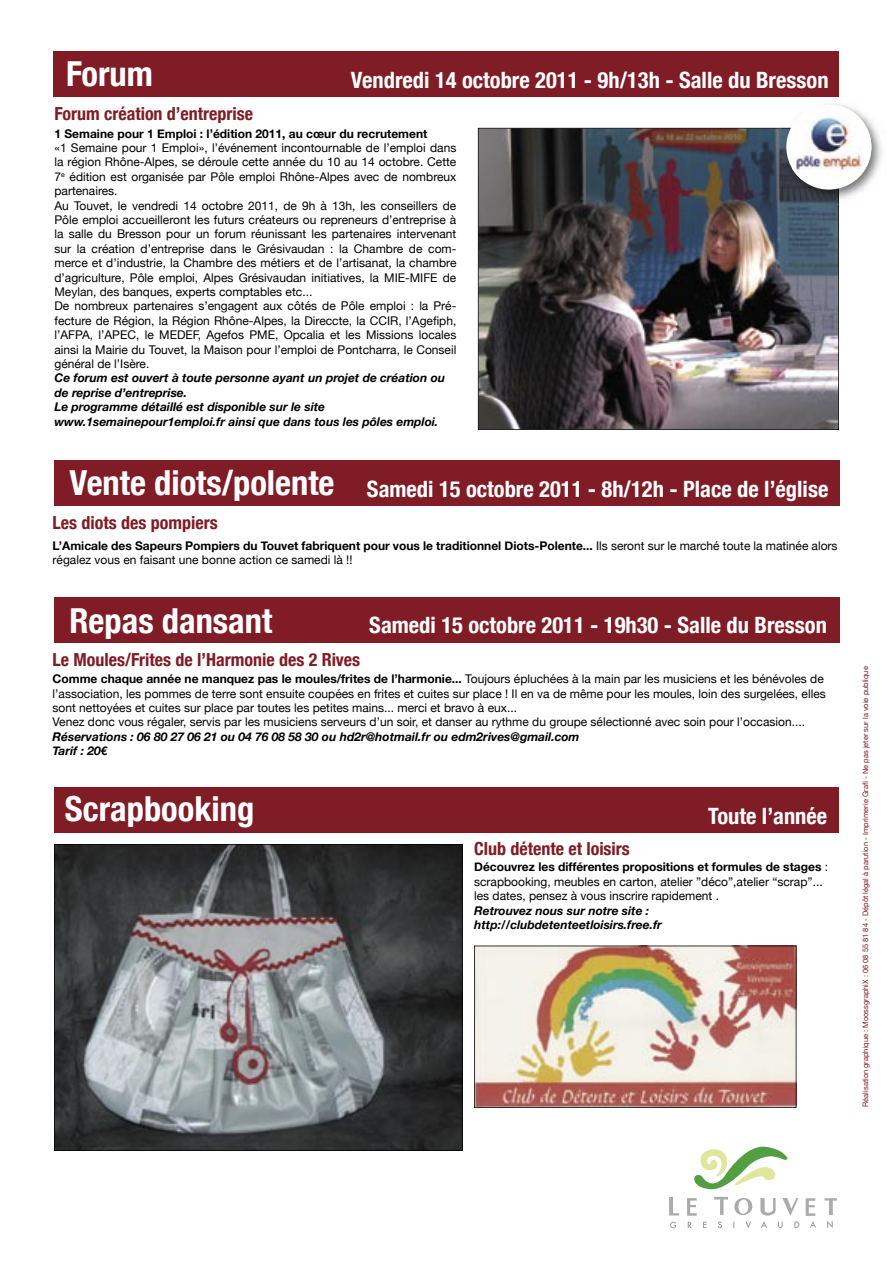
<style>
.page{position:relative;width:893px;height:1263px;background:#fff}
.page>*{position:absolute;margin:0;border:0;box-sizing:border-box;transform-origin:0 0}
.t1{font:700 condensed 34.5px "Helvetica Neue";color:#fff}
.t2{font:700 condensed 22.5px "Helvetica Neue";color:#fff}
.t3{font:700 condensed 18px "Helvetica Neue";color:#801c25}
.t4{font:12px/14.4px "Helvetica Neue";color:#000}
.t5{font:italic 700 12px/14.4px "Helvetica Neue";color:#000}
.t6{font:700 12px "Helvetica Neue";color:#000}
.t7{font:7.5px "Helvetica Neue";color:#801c25}
.s1{font-weight:700}
</style>
<div class="page">
<svg style="left:669px;top:1146px;width:168px;height:83px"></svg>
<div style="left:54px;top:787px;width:785px;height:45px;background:#801c25"></div>
<div style="left:54px;top:597px;width:786px;height:45px;background:#801c25"></div>
<div style="left:54px;top:460px;width:786px;height:46px;background:#801c25"></div>
<div style="left:53px;top:51px;width:786px;height:46px;background:#801c25"></div>
<svg style="left:54px;top:844px;width:409px;height:307px;background:#616364"></svg>
<img style="left:478px;top:128px;width:361px;height:302px">
<img style="left:474px;top:945px;width:322px;height:163px">
<img style="left:781px;top:104px;width:101px;height:95px">
<img style="left:781px;top:128px;width:58px;height:76px">
<div style="left:786px;top:105px;width:85px;height:85px;background:#fff;border-radius:50%"></div>
<img style="left:793px;top:110px;width:78px;height:70px">
<h1 class="t1" style="left:66px;top:53px;width:88px">Forum</h1>
<h2 class="t2" style="left:351px;top:67px;width:479px">Vendredi 14 octobre 2011 - 9h/13h - Salle du Bresson</h2>
<h3 class="t3" style="left:54px;top:103px;width:200px">Forum création d’entreprise</h3>
<p class="t6" style="left:54px;top:126px;width:374px">1 Semaine pour 1 Emploi : l’édition 2011, au cœur du recrutement</p>
<p class="t4" style="left:54px;top:140px;width:403px">«1 Semaine pour 1 Emploi», l’événement incontournable de l’emploi dans la région Rhône-Alpes, se déroule cette année du 10 au 14 octobre. Cette 7<sup>e</sup> édition est organisée par Pôle emploi Rhône-Alpes avec de nombreux partenaires.<br>Au Touvet, le vendredi 14 octobre 2011, de 9h à 13h, les conseillers de Pôle emploi accueilleront les futurs créateurs ou repreneurs d’entreprise à la salle du Bresson pour un forum réunissant les partenaires intervenant sur la création d’entreprise dans le Grésivaudan : la Chambre de com&shy;merce et d’industrie, la Chambre des métiers et de l’artisanat, la chambre d’agriculture, Pôle emploi, Alpes Grésivaudan initiatives, la MIE-MIFE de Meylan, des banques, experts comptables etc...<br>De nombreux partenaires s’engagent aux côtés de Pôle emploi : la Pré&shy;fecture de Région, la Région Rhône-Alpes, la Direccte, la CCIR, l’Agefiph, l’AFPA, l’APEC, le MEDEF, Agefos PME, Opcalia et les Missions locales ainsi la Mairie du Touvet, la Maison pour l’emploi de Pontcharra, le Conseil général de l’Isère.</p>
<p class="t5" style="left:54px;top:371px;width:392px">Ce forum est ouvert à toute personne ayant un projet de création ou de reprise d’entreprise.<br>Le programme détaillé est disponible sur le site www.1semainepour1emploi.fr ainsi que dans tous les pôles emploi.</p>
<h1 class="t1" style="left:69px;top:462px;width:267px">Vente diots/polente</h1>
<h3 class="t3" style="left:53px;top:512px;width:167px">Les diots des pompiers</h3>
<h2 class="t2" style="left:367px;top:475px;width:463px">Samedi 15 octobre 2011 - 8h/12h - Place de l’église</h2>
<p class="t4" style="left:53px;top:538px;width:786px"><span class="s1">L’Amicale des Sapeurs Pompiers du Touvet fabriquent pour vous le traditionnel Diots-Polente...</span> Ils seront sur le marché toute la matinée alors régalez vous en faisant une bonne action ce samedi là !!</p>
<h1 class="t1" style="left:69px;top:599px;width:204px">Repas dansant</h1>
<p class="t4" style="left:53px;top:671px;width:775px"><span class="s1">Comme chaque année ne manquez pas le moules/frites de l’harmonie...</span> Toujours épluchées à la main par les musiciens et les bénévoles de l’association, les pommes de terre sont ensuite coupées en frites et cuites sur place ! Il en va de même pour les moules, loin des surgelées, elles sont nettoyées et cuites sur place par toutes les petites mains... merci et bravo à eux...<br>Venez donc vous régaler, servis par les musiciens serveurs d’un soir, et danser au rythme du groupe sélectionné avec soin pour l’occasion....</p>
<p class="t5" style="left:53px;top:729px;width:528px">Réservations : 06 80 27 06 21 ou 04 76 08 58 30 ou hd2r@hotmail.fr ou edm2rives@gmail.com<br>Tarif : 20€</p>
<h2 class="t2" style="left:369px;top:612px;width:459px">Samedi 15 octobre 2011 - 19h30 - Salle du Bresson</h2>
<h3 class="t3" style="left:53px;top:648px;width:309px">Le Moules/Frites de l’Harmonie des 2 Rives</h3>
<h1 class="t1" style="left:65px;top:788px;width:191px">Scrapbooking</h1>
<h2 class="t2" style="left:708px;top:802px;width:121px">Toute l’année</h2>
<h3 class="t3" style="left:474px;top:837px;width:157px">Club détente et loisirs</h3>
<p class="t4" style="left:474px;top:860px;width:355px"><span class="s1">Découvrez les différentes propositions et formules de stages</span> : scrapbooking, meubles en carton, atelier ”déco”,atelier “scrap”... les dates, pensez à vous inscrire rapidement .</p>
<p class="t5" style="left:474px;top:903px;width:189px">Retrouvez nous sur notre site : http://clubdetenteetloisirs.free.fr</p>
<p class="t7" style="left:861px;top:1107px;width:442px;rotate:-90deg">Réalisation graphique : MoossgraphiX : 06 08 55 81 84 - Dépôt légal à parution - Imprimerie Grafi - Ne pas jeter sur la voie publique</p>
</div>
